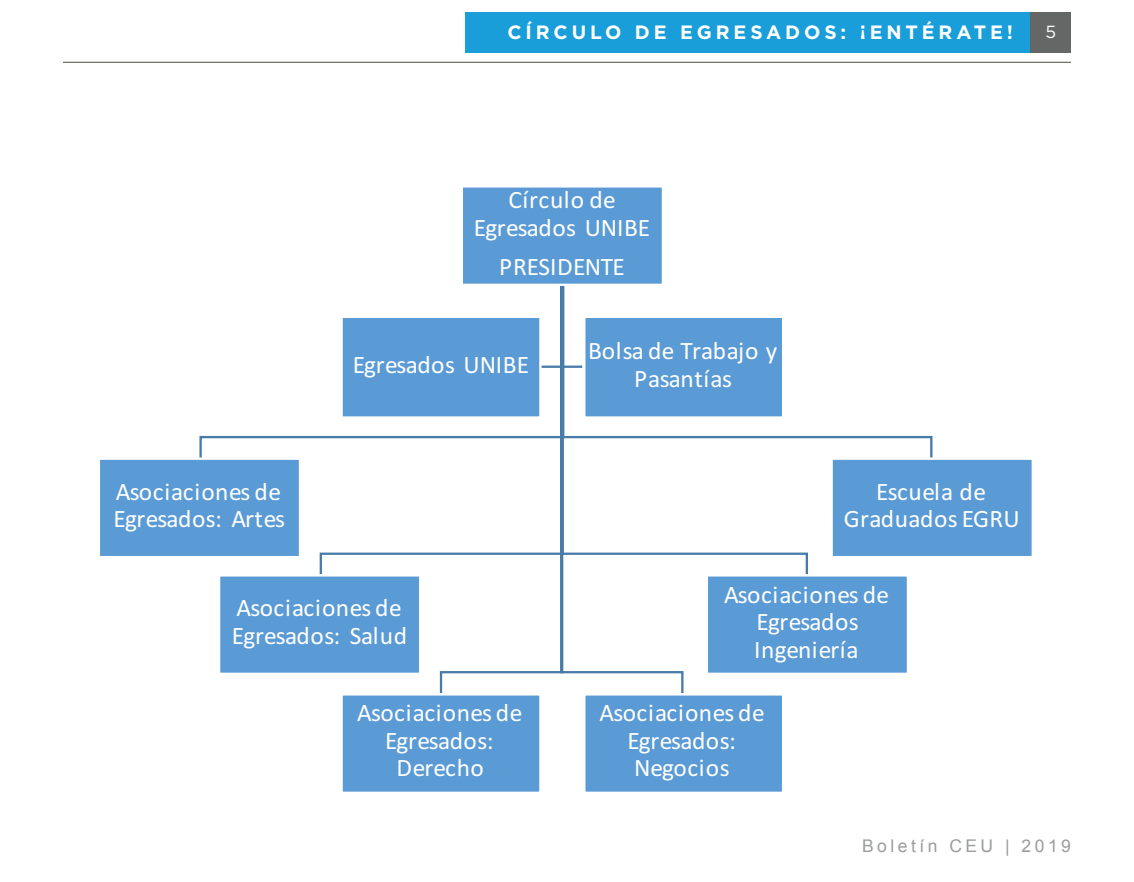
<style>
.page{position:relative;width:1134px;height:882px;background:#fff}
.page>*{position:absolute;margin:0;border:0;box-sizing:border-box;transform-origin:0 0}
.t1{font:25.2px/27.5px "Calibri";letter-spacing:.015em;color:#fff;text-align:center}
.t2{font:25.2px "Calibri";letter-spacing:-.01em;color:#fff}
.t3{font:25.2px "Calibri";letter-spacing:-.005em;color:#fff}
.t4{font:700 19.25px "Gotham HTF";letter-spacing:.2em;color:#fff}
.t5{font:17.5px "Arial";letter-spacing:.2em;color:#9a9c9e}
.t6{font:17.5px "Gotham HTF";color:#fff}
</style>
<div class="page">
<hr style="left:63px;top:62px;width:1008px;height:1px;background:#73776c">
<div style="left:465px;top:12px;width:566px;height:40px;background:#199eda"></div>
<div style="left:1031px;top:12px;width:40px;height:40px;background:#656666"></div>
<svg style="left:809px;top:436px;width:124px;height:22px"></svg>
<svg style="left:685px;top:436px;width:124px;height:138px"></svg>
<svg style="left:564px;top:365px;width:121px;height:328px"></svg>
<svg style="left:439px;top:577px;width:125px;height:116px"></svg>
<svg style="left:319px;top:460px;width:246px;height:117px"></svg>
<svg style="left:199px;top:286px;width:367px;height:174px"></svg>
<div style="left:462px;top:186px;width:201px;height:99px;background:#5b9bd5"></div>
<div style="left:461px;top:185px;width:203px;height:101px;border:2px solid #fff"></div>
<div style="left:99px;top:459px;width:201px;height:98px;background:#5b9bd5"></div>
<div style="left:98px;top:458px;width:203px;height:100px;border:2px solid #fff"></div>
<div style="left:219px;top:575px;width:201px;height:99px;background:#5b9bd5"></div>
<div style="left:218px;top:574px;width:203px;height:101px;border:2px solid #fff"></div>
<div style="left:342px;top:694px;width:198px;height:99px;background:#5b9bd5"></div>
<div style="left:340px;top:693px;width:202px;height:101px;border:2px solid #fff"></div>
<div style="left:584px;top:694px;width:199px;height:99px;background:#5b9bd5"></div>
<div style="left:583px;top:693px;width:201px;height:101px;border:2px solid #fff"></div>
<div style="left:707px;top:575px;width:201px;height:99px;background:#5b9bd5"></div>
<div style="left:706px;top:574px;width:203px;height:101px;border:2px solid #fff"></div>
<div style="left:832px;top:459px;width:201px;height:98px;background:#5b9bd5"></div>
<div style="left:831px;top:458px;width:203px;height:100px;border:2px solid #fff"></div>
<div style="left:342px;top:317px;width:198px;height:101px;background:#5b9bd5"></div>
<div style="left:340px;top:316px;width:202px;height:103px;border:2px solid #fff"></div>
<div style="left:584px;top:317px;width:199px;height:101px;background:#5b9bd5"></div>
<div style="left:583px;top:316px;width:201px;height:103px;border:2px solid #fff"></div>
<p class="t4" style="left:507px;top:21px;width:507px">CÍRCULO DE EGRESADOS: ¡ENTÉRATE!</p>
<p class="t6" style="left:1046px;top:24px;width:12px">5</p>
<p class="t1" style="left:474px;top:186px;width:178px">Círculo de<br>Egresados UNIBE</p>
<p class="t3" style="left:499px;top:249px;width:127px">PRESIDENTE</p>
<p class="t1" style="left:114px;top:477px;width:173px;text-align:left">Asociaciones de<br>Egresados: Artes</p>
<p class="t2" style="left:353px;top:347px;width:178px">Egresados UNIBE</p>
<p class="t1" style="left:232px;top:594px;width:177px;text-align:left">Asociaciones de<br>Egresados: Salud</p>
<p class="t1" style="left:588px;top:336px;width:191px">Bolsa de Trabajo y<br>Pasantías</p>
<p class="t1" style="left:844px;top:477px;width:177px">Escuela de<br>Graduados EGRU</p>
<p class="t1" style="left:724px;top:580px;width:167px">Asociaciones de<br>Egresados<br>Ingeniería</p>
<p class="t1" style="left:357px;top:698px;width:167px">Asociaciones de<br>Egresados:<br>Derecho</p>
<p class="t1" style="left:600px;top:698px;width:167px">Asociaciones de<br>Egresados:<br>Negocios</p>
<p class="t5" style="left:862px;top:839px;width:210px">Boletín CEU | 2019</p>
</div>
